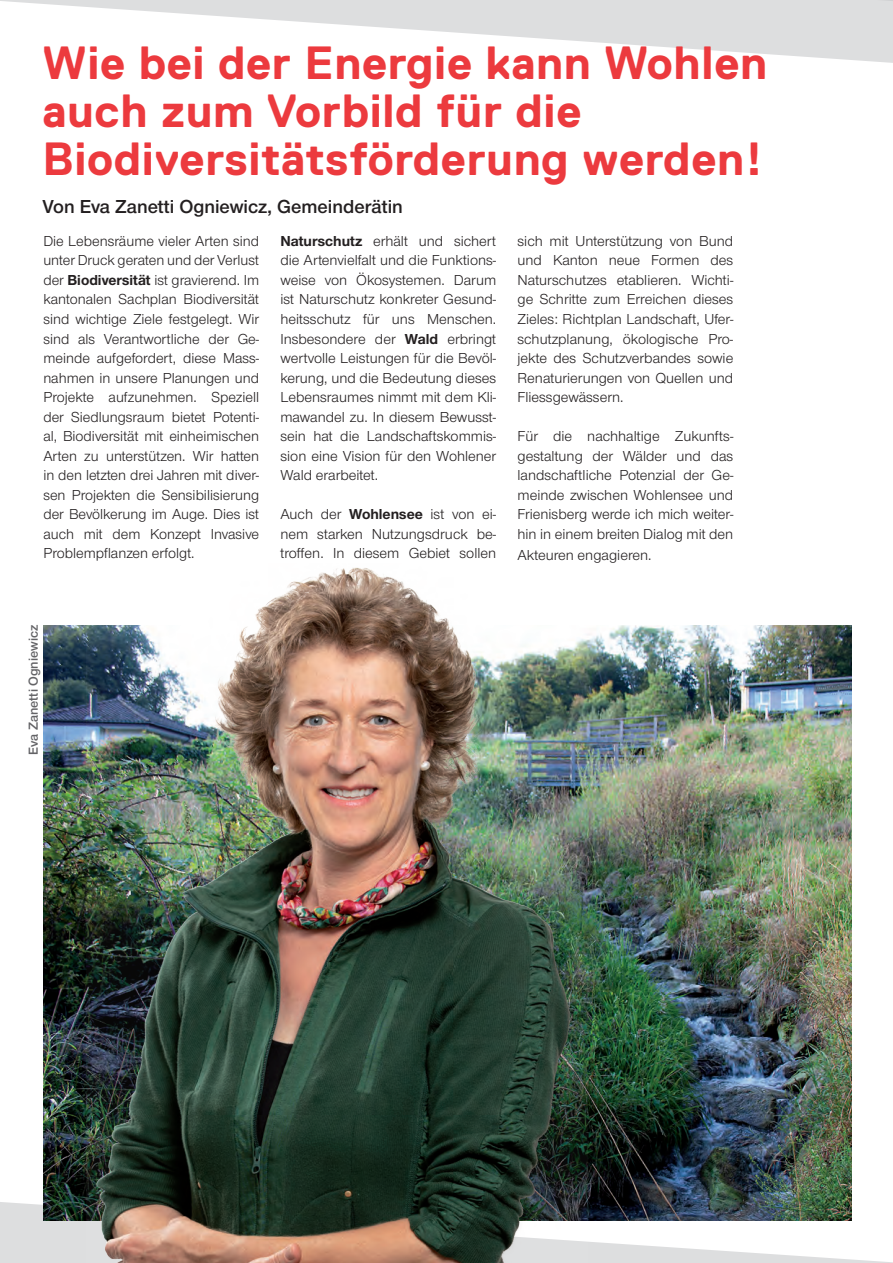
<style>
.page{position:relative;width:893px;height:1263px;background:#fff}
.page>*{position:absolute;margin:0;border:0;box-sizing:border-box;transform-origin:0 0}
.t1{font:700 46.5px/48px "Replica";letter-spacing:.015em;color:#ec3a3e}
.t2{font:19.5px "Nimbus San Nov Sem Bol";color:#231f20}
.t3{font:15px/19.5px "Nimbus San Nov";color:#231f20;text-align:justify}
.t4{font:13.5px "Nimbus San Nov Sem Bol";color:#636366}
.s1{font-weight:700}
</style>
<div class="page">
<svg style="left:0;top:0;width:892px;height:63px;fill:#e2e2e3"></svg>
<svg style="left:0;top:1200px;width:892px;height:63px"></svg>
<img style="left:43px;top:625px;width:807px;height:595px">
<img style="left:86px;top:567px;width:501px;height:696px">
<h1 class="t1" style="left:43px;top:39px;width:726px">Wie bei der Energie kann Wohlen auch zum Vorbild für die<br>Biodiversitätsförderung werden!</h1>
<h2 class="t2" style="left:43px;top:195px;width:362px">Von Eva Zanetti Ogniewicz, Gemeinderätin</h2>
<p class="t3" style="left:43px;top:231px;width:217px">Die Lebensräume vieler Arten sind unter Druck geraten und der Verlust der <span class="s1">Biodiversität</span> ist gravierend. Im kantonalen Sachplan Biodiversität sind wichtige Ziele festgelegt. Wir sind als Verantwortliche der Ge&shy;meinde aufgefordert, diese Mass&shy;nahmen in unsere Planungen und Projekte aufzunehmen. Speziell der Siedlungsraum bietet Potenti&shy;al, Biodiversität mit einheimischen Arten zu unterstützen. Wir hatten in den letzten drei Jahren mit diver&shy;sen Projekten die Sensibilisierung der Bevölkerung im Auge. Dies ist auch mit dem Konzept Invasive Problempflanzen erfolgt.</p>
<p class="t3" style="left:280px;top:231px;width:217px"><span class="s1">Naturschutz</span> erhält und sichert die Artenvielfalt und die Funktions&shy;weise von Ökosystemen. Darum ist Naturschutz konkreter Gesund&shy;heitsschutz für uns Menschen.<br>Insbesondere der <span class="s1">Wald</span> erbringt wertvolle Leistungen für die Bevöl&shy;kerung, und die Bedeutung dieses Lebensraumes nimmt mit dem Kli&shy;mawandel zu. In diesem Bewusst&shy;sein hat die Landschaftskommis&shy;sion eine Vision für den Wohlener Wald erarbeitet.</p>
<p class="t3" style="left:280px;top:504px;width:217px">Auch der <span class="s1">Wohlensee</span> ist von ei&shy;nem starken Nutzungsdruck be&shy;troffen. In diesem Gebiet sollen</p>
<p class="t3" style="left:517px;top:231px;width:217px">sich mit Unterstützung von Bund und Kanton neue Formen des Naturschutzes etablieren. Wichti&shy;ge Schritte zum Erreichen dieses Zieles: Richtplan Landschaft, Ufer&shy;schutzplanung, ökologische Pro&shy;jekte des Schutzverbandes sowie Renaturierungen von Quellen und Fliessgewässern.</p>
<p class="t3" style="left:517px;top:426px;width:217px">Für die nachhaltige Zukunfts&shy;gestaltung der Wälder und das landschaftliche Potenzial der Ge&shy;meinde zwischen Wohlensee und Frienisberg werde ich mich weiter&shy;hin in einem breiten Dialog mit den</p>
<p class="t3" style="left:517px;top:545px;width:135px">Akteuren engagieren.</p>
<p class="t4" style="left:25px;top:755px;width:131px;rotate:-90deg">Eva Zanetti Ogniewicz</p>
</div>
